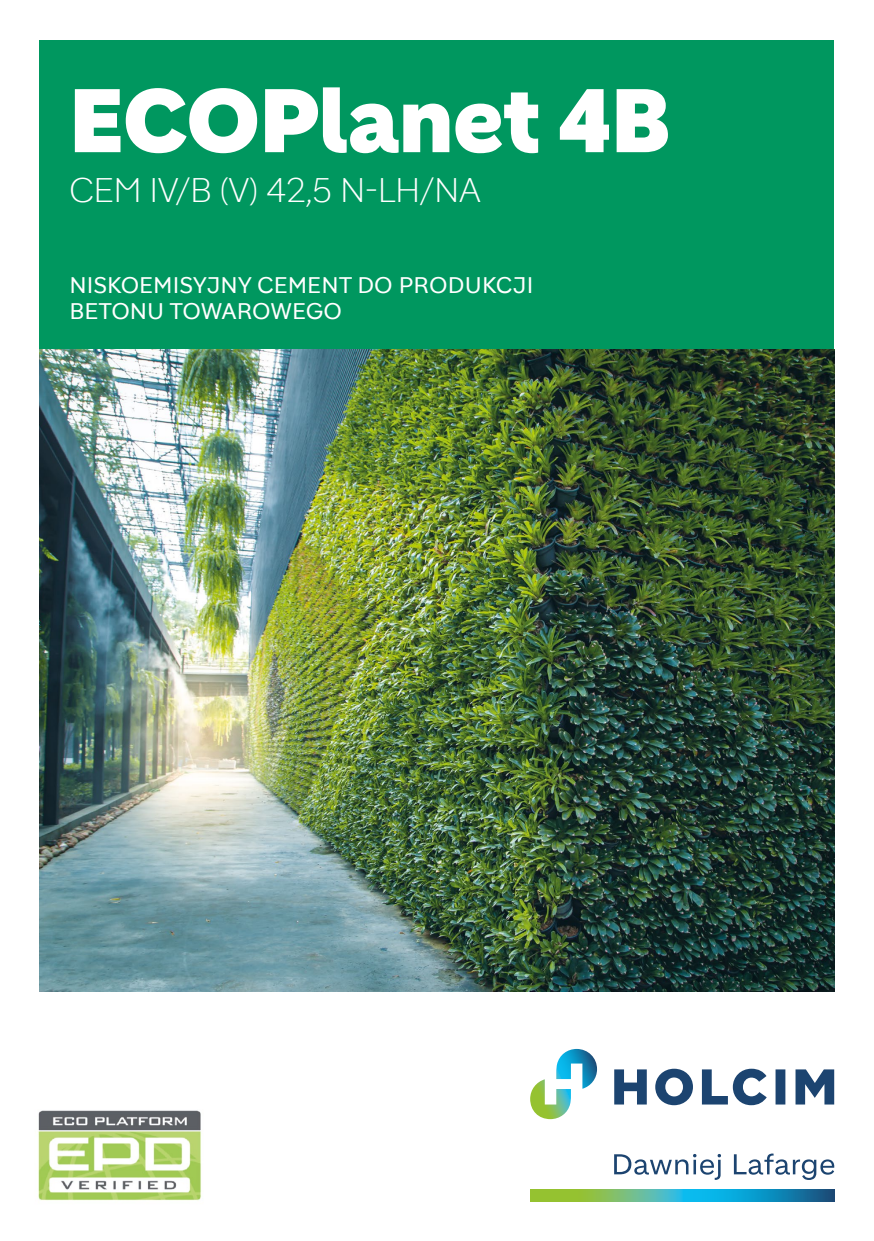
<style>
.page{position:relative;width:874px;height:1241px;background:#fff}
.page>*{position:absolute;margin:0;border:0;box-sizing:border-box;transform-origin:0 0}
.t1{font:900 87.5px "Holcim Headline";color:#fff}
.t2{font:300 33.25px "Holcim Headline";color:#fff}
.t3{font:22.05px/26.4px "Holcim";color:#fff}
</style>
<div class="page">
<div style="left:40px;top:40px;width:793px;height:309px;background:#00975f"></div>
<img style="left:40px;top:349px;width:793px;height:642px">
<svg style="left:614px;top:1068px;width:219px;height:36px"></svg>
<svg style="left:530px;top:1048px;width:66px;height:70px"></svg>
<svg style="left:530px;top:1189px;width:303px;height:11px;background:#43a897"></svg>
<svg style="left:614px;top:1154px;width:106px;height:25px"></svg>
<svg style="left:733px;top:1153px;width:100px;height:26px"></svg>
<img style="left:38px;top:1110px;width:163px;height:91px">
<h1 class="t1" style="left:69px;top:69px;width:602px">ECOPlanet 4B</h1>
<h2 class="t2" style="left:69px;top:171px;width:412px">CEM IV/B (V) 42,5 N-LH/NA</h2>
<p class="t3" style="left:69px;top:272px;width:465px">NISKOEMISYJNY CEMENT DO PRODUKCJI<br>BETONU TOWAROWEGO</p>
</div>
